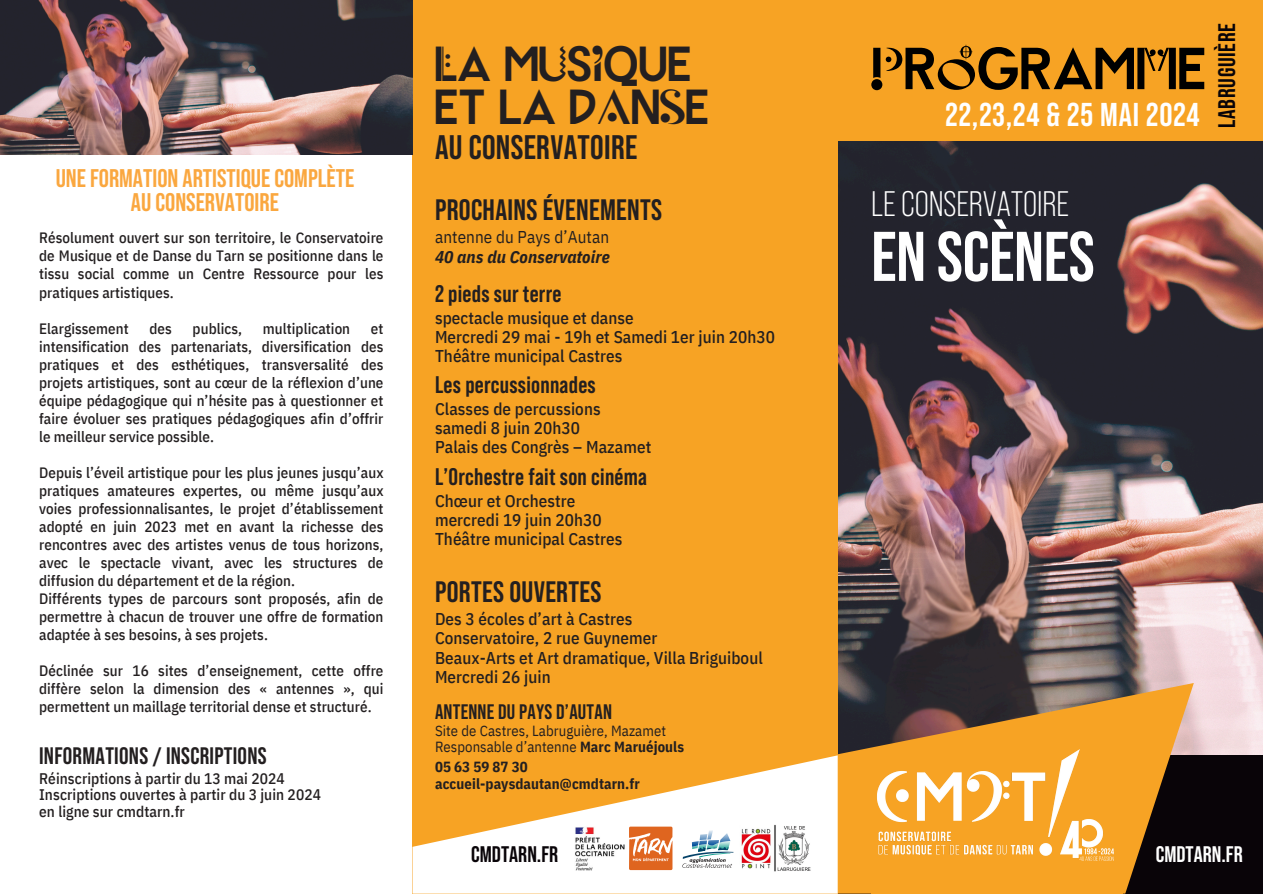
<style>
.page{position:relative;width:1263px;height:894px;background:#fff}
.page>*{position:absolute;margin:0;border:0;box-sizing:border-box;transform-origin:0 0}
.t1{font:700 70.05px "Bebas Neue Pro";letter-spacing:-.005em;color:#fff}
.t2{font:51.75px "Impromptu";letter-spacing:.025em;color:#000}
.t3{font:43.05px/42.8px "Impromptu";letter-spacing:.01em;color:#231f20}
.t4{font:35.4px "Bebas Neue Pro";letter-spacing:-.005em;color:#fff}
.t5{font:700 34.05px "Bebas Neue Pro";letter-spacing:.01em;color:#231f20}
.t6{font:700 33px "Bebas Neue Pro";letter-spacing:.025em;color:#fff}
.t7{font:700 29.55px "Bebas Neue Pro";letter-spacing:.01em;color:#231f20}
.t8{font:700 25.5px/23.7px "Bebas Neue Pro";color:#faa73f;text-align:center}
.t9{font:700 24px "Bebas Neue Pro";letter-spacing:.01em;color:#231f20}
.t10{font:700 24px "Bebas Neue Pro";letter-spacing:.03em;color:#090408}
.t11{font:700 23.85px "Bebas Neue Pro";letter-spacing:.01em;color:#231f20}
.t12{font:700 22.5px "Bebas Neue Pro";color:#090408}
.t13{font:700 22.5px "Bebas Neue Pro";color:#fff}
.t14{font:700 21px "Bebas Neue Pro";letter-spacing:.01em;color:#231f20}
.t15{font:500 17.1px "IBM Plex Sans Cond";letter-spacing:.005em;color:#231f20}
.t16{font:17.1px "IBM Plex Sans Cond";letter-spacing:.005em;color:#231f20}
.t17{font:italic 700 17.1px "IBM Plex Sans Cond";letter-spacing:.005em;color:#231f20}
.t18{font:500 15.3px/16.6px "IBM Plex Sans Cond";letter-spacing:.005em;color:#231f20}
.t19{font:500 15px/18px "IBM Plex Sans Cond";letter-spacing:.005em;color:#231f20;text-align:justify}
.t20{font:14.7px "IBM Plex Sans Cond";letter-spacing:.005em;color:#231f20}
.t21{font:700 14.7px "IBM Plex Sans Cond";letter-spacing:.005em;color:#231f20}
.s1{font-weight:700}
</style>
<div class="page">
<img style="left:838px;top:140px;width:425px;height:615px">
<div style="left:838px;top:755px;width:425px;height:138px;background:#090408"></div>
<div style="left:838px;top:0;width:425px;height:140px;background:#f7a324"></div>
<svg style="left:838px;top:682px;width:356px;height:211px"></svg>
<div style="left:412px;top:0;width:426px;height:893px;background:#f7a324"></div>
<svg style="left:412px;top:755px;width:426px;height:138px;fill:#fff"></svg>
<img style="left:569px;top:821px;width:62px;height:55px">
<svg style="left:682px;top:830px;width:51px;height:37px"></svg>
<img style="left:738px;top:824px;width:74px;height:48px">
<svg style="left:629px;top:826px;width:43px;height:43px"></svg>
<div style="left:871px;top:765px;width:252px;height:128px;background:#f7a324"></div>
<img style="left:866px;top:726px;width:260px;height:158px">
<img style="left:0;top:0;width:412px;height:154px">
<p class="t8" style="left:56px;top:166px;width:300px">UNE FORMATION ARTISTIQUE COMPLÈTE<br>AU CONSERVATOIRE</p>
<p class="t19" style="left:39px;top:229px;width:346px">Résolument ouvert sur son territoire, le Conservatoire de Musique et de Danse du Tarn se positionne dans le tissu social comme un Centre Ressource pour les pratiques artistiques.</p>
<p class="t19" style="left:39px;top:319px;width:91px">Elargissement</p>
<p class="t19" style="left:149px;top:319px;width:24px">des</p>
<p class="t19" style="left:193px;top:319px;width:51px">publics,</p>
<p class="t19" style="left:263px;top:319px;width:89px">multiplication</p>
<p class="t19" style="left:39px;top:319px;width:346px;text-indent:332px">et intensification des partenariats, diversification des pratiques et des esthétiques, transversalité des projets artistiques, sont au cœur de la réflexion d’une équipe pédagogique qui n’hésite pas à questionner et faire évoluer ses pratiques pédagogiques afin d’offrir le meilleur service possible.</p>
<p class="t19" style="left:39px;top:463px;width:346px">Depuis l’éveil artistique pour les plus jeunes jusqu’aux pratiques amateures expertes, ou même jusqu’aux voies professionnalisantes, le projet d’établissement adopté en juin 2023 met en avant la richesse des rencontres avec des artistes venus de tous horizons, avec le spectacle vivant, avec les structures de diffusion du département et de la région.</p>
<p class="t19" style="left:39px;top:589px;width:346px">Différents types de parcours sont proposés, afin de permettre à chacun de trouver une offre de formation adaptée à ses besoins, à ses projets.</p>
<p class="t19" style="left:39px;top:661px;width:346px">Déclinée sur 16 sites d’enseignement, cette offre diffère selon la dimension des « antennes », qui permettent un maillage territorial dense et structuré.</p>
<p class="t11" style="left:39px;top:741px;width:229px">INFORMATIONS / INSCRIPTIONS</p>
<p class="t18" style="left:39px;top:769px;width:283px">Réinscriptions à partir du 13 mai 2024<br>Inscriptions ouvertes à partir du 3 juin 2024 en ligne sur cmdtarn.fr</p>
<h5 class="t3" style="left:435px;top:45px;width:276px">LA MUSIQUE<br>ET LA DANSE</h5>
<h5 class="t5" style="left:435px;top:128px;width:204px">AU CONSERVATOIRE</h5>
<h5 class="t7" style="left:435px;top:193px;width:229px">PROCHAINS ÉVENEMENTS</h5>
<p class="t16" style="left:435px;top:226px;width:176px">antenne du Pays d’Autan</p>
<p class="t17" style="left:435px;top:245px;width:176px">40 ans du Conservatoire</p>
<p class="t9" style="left:435px;top:280px;width:128px">2 pieds sur terre</p>
<p class="t15" style="left:435px;top:306px;width:200px">spectacle musique et danse</p>
<p class="t15" style="left:435px;top:325px;width:341px">Mercredi 29 mai - 19h et Samedi 1er juin 20h30</p>
<p class="t15" style="left:435px;top:344px;width:189px">Théâtre municipal Castres</p>
<p class="t9" style="left:435px;top:371px;width:162px">Les percussionnades</p>
<p class="t15" style="left:435px;top:397px;width:167px">Classes de percussions</p>
<p class="t15" style="left:435px;top:416px;width:147px">samedi 8 juin 20h30</p>
<p class="t15" style="left:435px;top:435px;width:218px">Palais des Congrès – Mazamet</p>
<p class="t9" style="left:435px;top:463px;width:214px">L’Orchestre fait son cinéma</p>
<p class="t15" style="left:435px;top:489px;width:142px">Chœur et Orchestre</p>
<p class="t15" style="left:435px;top:508px;width:168px">mercredi 19 juin 20h30</p>
<p class="t15" style="left:435px;top:527px;width:189px">Théâtre municipal Castres</p>
<p class="t7" style="left:435px;top:575px;width:168px">PORTES OUVERTES</p>
<p class="t15" style="left:435px;top:607px;width:199px">Des 3 écoles d’art à Castres</p>
<h6 class="t15" style="left:435px;top:626px;width:224px">Conservatoire, 2 rue Guynemer</h6>
<p class="t15" style="left:435px;top:645px;width:329px">Beaux-Arts et Art dramatique, Villa Briguiboul</p>
<p class="t15" style="left:435px;top:665px;width:117px">Mercredi 26 juin</p>
<p class="t14" style="left:435px;top:699px;width:179px">ANTENNE DU PAYS D’AUTAN</p>
<p class="t20" style="left:435px;top:720px;width:233px">Site de Castres, Labruguière, Mazamet</p>
<p class="t20" style="left:435px;top:736px;width:251px">Responsable d’antenne <span class="s1">Marc Maruéjouls</span></p>
<p class="t21" style="left:435px;top:756px;width:94px">05 63 59 87 30</p>
<p class="t21" style="left:435px;top:773px;width:206px">accueil-paysdautan@cmdtarn.fr</p>
<p class="t2" style="left:870px;top:48px;width:337px">PROGRAMME</p>
<p class="t6" style="left:946px;top:95px;width:256px">22,23,24 &amp; 25 MAI 2024</p>
<h3 class="t10" style="left:1213px;top:128px;width:106px;rotate:-90deg">LABRUGUIÈRE</h3>
<p class="t4" style="left:871px;top:183px;width:199px">LE CONSERVATOIRE</p>
<p class="t1" style="left:871px;top:217px;width:225px">EN SCÈNES</p>
<h2 class="t12" style="left:471px;top:841px;width:88px">CMDTARN.FR</h2>
<p class="t13" style="left:1156px;top:841px;width:88px">CMDTARN.FR</p>
</div>
